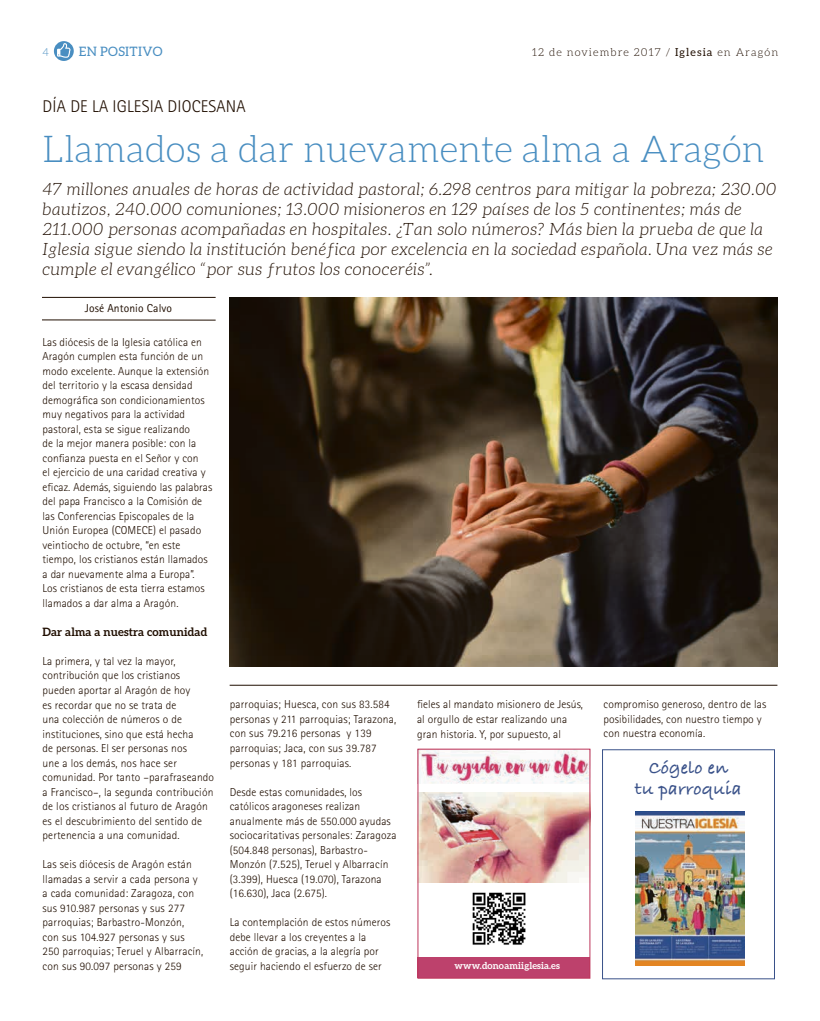
<style>
.page{position:relative;width:820px;height:1021px;background:#fff}
.page>*{position:absolute;margin:0;border:0;box-sizing:border-box;transform-origin:0 0}
.t1{font:300 37px "Aleo";color:#498ec1}
.t2{font:700 19px/21px "Bradley Hand ITCTT";letter-spacing:.01em;color:#395189;text-align:center}
.t3{font:italic 300 17px/20px "Aleo";letter-spacing:.025em;color:#200e00}
.t4{font:300 17px "Rotis Sans Serif";letter-spacing:.01em;color:#200e00}
.t5{font:13px "Aleo";letter-spacing:.025em;color:#498ec1}
.t6{font:300 11.5px/14.5px "Rotis Sans Serif";letter-spacing:.01em;color:#200e00}
.t7{font:700 11.5px "Aleo";letter-spacing:.01em;color:#200e00}
.t8{font:11.5px "Rotis Sans Serif";letter-spacing:.01em;color:#200e00}
.t9{font:300 11px "Aleo";letter-spacing:.1em;color:#200e00}
.t10{font:300 11px "Aleo";color:#498ec1}
.t11{font:700 9.5px "Aleo";letter-spacing:.01em;color:#fff}
.s1{font-weight:400}
</style>
<div class="page">
<div style="left:602px;top:749px;width:172px;height:230px;border:1px solid #395189"></div>
<svg style="left:54px;top:41px;width:20px;height:20px"></svg>
<hr style="left:42px;top:297px;width:173px;height:1px;background:#200e00">
<hr style="left:42px;top:319px;width:173px;height:1px;background:#200e00">
<img style="left:230px;top:297px;width:547px;height:369px">
<hr style="left:229px;top:685px;width:548px;height:1px;background:#200e00">
<img style="left:419px;top:792px;width:169px;height:90px">
<img style="left:419px;top:751px;width:169px;height:32px">
<img style="left:472px;top:892px;width:54px;height:53px">
<div style="left:417px;top:957px;width:173px;height:21px;background:#bd416c"></div>
<img style="left:635px;top:811px;width:108px;height:154px">
<div style="left:417px;top:749px;width:173px;height:229px;border:1px solid #bd355a"></div>
<p class="t10" style="left:43px;top:46px;width:8px">4</p>
<p class="t5" style="left:79px;top:44px;width:85px">EN POSITIVO</p>
<p class="t9" style="left:532px;top:46px;width:247px">12 de noviembre 2017 / <span class="s1">Iglesia</span> en Aragón</p>
<h3 class="t4" style="left:43px;top:97px;width:204px">DÍA DE LA IGLESIA DIOCESANA</h3>
<h1 class="t1" style="left:43px;top:129px;width:723px">Llamados a dar nuevamente alma a Aragón</h1>
<p class="t3" style="left:43px;top:179px;width:735px">47 millones anuales de horas de actividad pastoral; 6.298 centros para mitigar la pobreza; 230.00 bautizos, 240.000 comuniones; 13.000 misioneros en 129 países de los 5 continentes; más de 211.000 personas acompañadas en hospitales. ¿Tan solo números? Más bien la prueba de que la Iglesia sigue siendo la institución benéfica por excelencia en la sociedad española. Una vez más se cumple el evangélico “por sus frutos los conoceréis”.</p>
<p class="t8" style="left:85px;top:301px;width:89px">José Antonio Calvo</p>
<p class="t6" style="left:43px;top:334px;width:171px">Las diócesis de la Iglesia católica en Aragón cumplen esta función de un modo excelente. Aunque la extensión del territorio y la escasa densidad demográfica son condicionamientos muy negativos para la actividad pastoral, esta se sigue realizando<br>de la mejor manera posible: con la confianza puesta en el Señor y con<br>el ejercicio de una caridad creativa y eficaz. Además, siguiendo las palabras del papa Francisco a la Comisión de las Conferencias Episcopales de la Unión Europea (COMECE) el pasado veintiocho de octubre, “en este tiempo, los cristianos están llamados a dar nuevamente alma a Europa”.<br>Los cristianos de esta tierra estamos llamados a dar alma a Aragón.</p>
<p class="t7" style="left:43px;top:625px;width:166px">Dar alma a nuestra comunidad</p>
<p class="t6" style="left:43px;top:654px;width:173px">La primera, y tal vez la mayor, contribución que los cristianos pueden aportar al Aragón de hoy<br>es recordar que no se trata de<br>una colección de números o de instituciones, sino que está hecha<br>de personas. El ser personas nos<br>une a los demás, nos hace ser comunidad. Por tanto –parafraseando a Francisco–, la segunda contribución de los cristianos al futuro de Aragón es el descubrimiento del sentido de pertenencia a una comunidad.</p>
<p class="t6" style="left:43px;top:857px;width:162px">Las seis diócesis de Aragón están llamadas a servir a cada persona y a cada comunidad: Zaragoza, con sus 910.987 personas y sus 277 parroquias; Barbastro-Monzón, con sus 104.927 personas y sus<br>250 parroquias; Teruel y Albarracín, con sus 90.097 personas y 259</p>
<p class="t6" style="left:230px;top:697px;width:168px">parroquias; Huesca, con sus 83.584 personas y 211 parroquias; Tarazona, con sus 79.216 personas y 139 parroquias; Jaca, con sus 39.787 personas y 181 parroquias.</p>
<p class="t6" style="left:230px;top:784px;width:168px">Desde estas comunidades, los católicos aragoneses realizan anualmente más de 550.000 ayudas sociocaritativas personales: Zaragoza (504.848 personas), Barbastro-Monzón (7.525), Teruel y Albarracín (3.399), Huesca (19.070), Tarazona (16.630), Jaca (2.675).</p>
<p class="t6" style="left:230px;top:915px;width:162px">La contemplación de estos números debe llevar a los creyentes a la acción de gracias, a la alegría por seguir haciendo el esfuerzo de ser</p>
<p class="t6" style="left:417px;top:697px;width:167px">fieles al mandato misionero de Jesús, al orgullo de estar realizando una gran historia. Y, por supuesto, al</p>
<p class="t6" style="left:603px;top:697px;width:164px">compromiso generoso, dentro de las posibilidades, con nuestro tiempo y con nuestra economía.</p>
<h2 class="t2" style="left:635px;top:756px;width:108px">Cógelo en<br>tu parroquia</h2>
<p class="t11" style="left:454px;top:960px;width:107px">www.donoamiiglesia.es</p>
</div>
